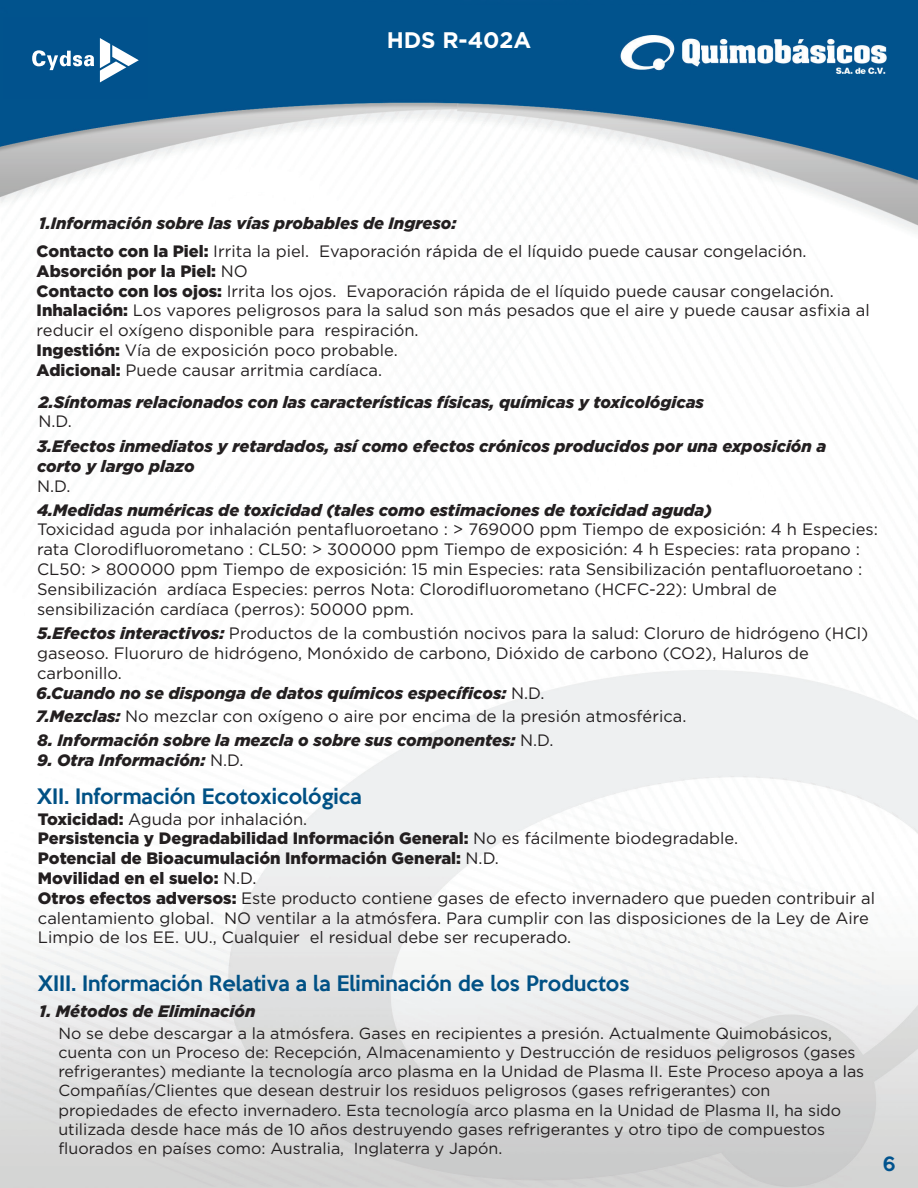
<style>
.page{position:relative;width:918px;height:1188px;background:#fff}
.page>*{position:absolute;margin:0;border:0;box-sizing:border-box;transform-origin:0 0}
.t1{font:700 22.5px "Gotham";color:#fff}
.t2{font:500 19.5px "Keep Calm";color:#015185}
.t3{font:500 18px "Keep Calm";color:#01538e}
.t4{font:16.5px/19.8px "Gotham";color:#231f20}
.t5{font:italic 900 16.5px/19.8px "Gotham";color:#231f20}
.t6{font:16.05px/19.2px "Gotham";color:#231f20}
.s1{font-weight:900}
.s2{font-weight:900;font-style:italic}
.s3{font-weight:400;font-style:normal}
</style>
<div class="page">
<img style="left:0;top:0;width:918px;height:1188px">
<div style="left:3px;top:18px;width:145px;height:81px;background:#01528d"></div>
<svg style="left:32px;top:50px;width:62px;height:20px"></svg>
<svg style="left:100px;top:38px;width:39px;height:44px"></svg>
<h1 class="t1" style="left:387px;top:27px;width:146px">HDS R-402A</h1>
<p class="t5" style="left:39px;top:213px;width:419px">1.Información sobre las vías probables de Ingreso:</p>
<p class="t4" style="left:37px;top:241px;width:835px"><span class="s1">Contacto con la Piel:</span> Irrita la piel. Evaporación rápida de el líquido puede causar congelación.<br><span class="s1">Absorción por la Piel:</span> NO<br><span class="s1">Contacto con los ojos:</span> Irrita los ojos. Evaporación rápida de el líquido puede causar congelación.<br><span class="s1">Inhalación:</span> Los vapores peligrosos para la salud son más pesados que el aire y puede causar asfixia al reducir el oxígeno disponible para respiración.<br><span class="s1">Ingestión:</span> Vía de exposición poco probable.<br><span class="s1">Adicional:</span> Puede causar arritmia cardíaca.</p>
<p class="t5" style="left:38px;top:391px;width:667px">2.Síntomas relacionados con las características físicas, químicas y toxicológicas</p>
<p class="t4" style="left:38px;top:411px;width:35px">N.D.</p>
<p class="t5" style="left:37px;top:436px;width:791px">3.Efectos inmediatos y retardados, así como efectos crónicos producidos por una exposición a corto y largo plazo</p>
<p class="t4" style="left:37px;top:476px;width:35px">N.D.</p>
<p class="t5" style="left:37px;top:500px;width:676px">4.Medidas numéricas de toxicidad (tales como estimaciones de toxicidad aguda)</p>
<p class="t4" style="left:37px;top:520px;width:842px">Toxicidad aguda por inhalación pentafluoroetano : &gt; 769000 ppm Tiempo de exposición: 4 h Especies: rata Clorodifluorometano : CL50: &gt; 300000 ppm Tiempo de exposición: 4 h Especies: rata propano :<br>CL50: &gt; 800000 ppm Tiempo de exposición: 15 min Especies: rata Sensibilización pentafluoroetano :<br>Sensibilización ardíaca Especies: perros Nota: Clorodifluorometano (HCFC-22): Umbral de sensibilización cardíaca (perros): 50000 ppm.</p>
<p class="t4" style="left:37px;top:623px;width:833px"><span class="s2">5.Efectos interactivos:</span> Productos de la combustión nocivos para la salud: Cloruro de hidrógeno (HCl) gaseoso. Fluoruro de hidrógeno, Monóxido de carbono, Dióxido de carbono (CO2), Haluros de carbonillo.</p>
<p class="t4" style="left:36px;top:682px;width:652px;line-height:22.8px"><span class="s2">6.Cuando no se disponga de datos químicos específicos:</span> N.D.<br><span class="s2">7.Mezclas:</span> No mezclar con oxígeno o aire por encima de la presión atmosférica.</p>
<p class="t5" style="left:37px;top:730px;width:518px">8. Información sobre la mezcla o sobre sus componentes: <span class="s3">N.D.</span></p>
<p class="t5" style="left:37px;top:750px;width:208px">9. Otra Información: <span class="s3">N.D.</span></p>
<p class="t2" style="left:37px;top:779px;width:326px">XII. Información Ecotoxicológica</p>
<p class="t4" style="left:38px;top:809px;width:839px"><span class="s1">Toxicidad:</span> Aguda por inhalación.<br><span class="s1">Persistencia y Degradabilidad Información General:</span> No es fácilmente biodegradable.<br><span class="s1">Potencial de Bioacumulación Información General:</span> N.D.<br><span class="s1">Movilidad en el suelo:</span> N.D.<br><span class="s1">Otros efectos adversos:</span> Este producto contiene gases de efecto invernadero que pueden contribuir al calentamiento global. NO ventilar a la atmósfera. Para cumplir con las disposiciones de la Ley de Aire Limpio de los EE. UU., Cualquier el residual debe ser recuperado.</p>
<p class="t2" style="left:38px;top:967px;width:593px">XIII. Información Relativa a la Eliminación de los Productos</p>
<p class="t5" style="left:39px;top:1000px;width:218px">1. Métodos de Eliminación</p>
<p class="t6" style="left:58px;top:1023px;width:807px">No se debe descargar a la atmósfera. Gases en recipientes a presión. Actualmente Quimobásicos, cuenta con un Proceso de: Recepción, Almacenamiento y Destrucción de residuos peligrosos (gases refrigerantes) mediante la tecnología arco plasma en la Unidad de Plasma II. Este Proceso apoya a las Compañías/Clientes que desean destruir los residuos peligrosos (gases refrigerantes) con propiedades de efecto invernadero. Esta tecnología arco plasma en la Unidad de Plasma II, ha sido utilizada desde hace más de 10 años destruyendo gases refrigerantes y otro tipo de compuestos fluorados en países como: Australia, Inglaterra y Japón.</p>
<p class="t3" style="left:883px;top:1149px;width:15px">6</p>
</div>
